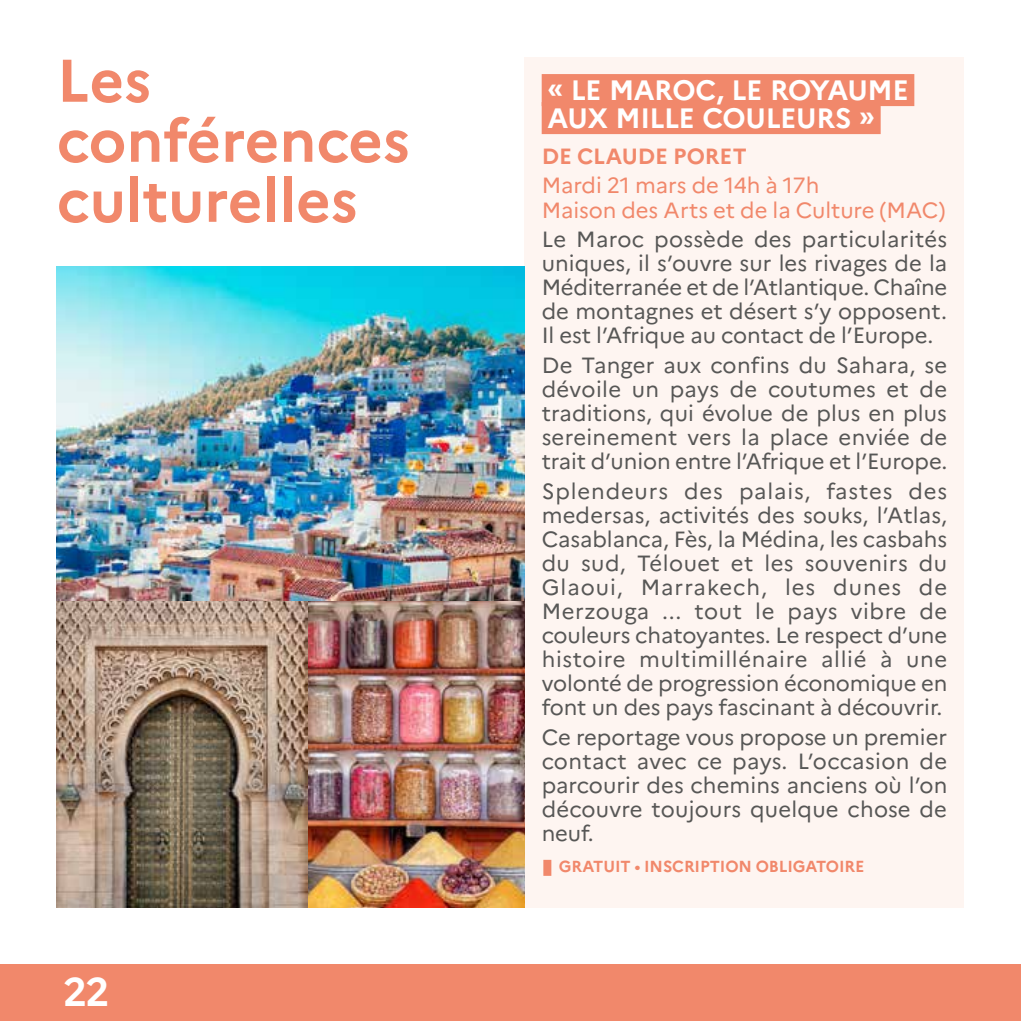
<style>
.page{position:relative;width:1021px;height:1021px;background:#fff}
.page>*{position:absolute;margin:0;border:0;box-sizing:border-box;transform-origin:0 0}
.t1{font:700 60px/60px "Marianne";color:#f1886b}
.t2{font:700 40px "Marianne";color:#fff}
.t3{font:700 28px/28px "Marianne";letter-spacing:-.02em;color:#fff}
.t4{font:22px/24px "Marianne";letter-spacing:-.005em;color:#575756;text-align:justify}
.t5{font:22px/24px "Marianne";letter-spacing:-.005em;color:#f1886b}
.t6{font:700 22px "Marianne";letter-spacing:-.005em;color:#f1886b}
.t7{font:700 16px "Marianne";letter-spacing:-.005em;color:#f1886b}
.s1{font-weight:500}
</style>
<div class="page">
<div style="left:524px;top:57px;width:440px;height:850px;background:#fef5f1"></div>
<div style="left:541px;top:74px;width:373px;height:32px;background:#f1886b"></div>
<div style="left:541px;top:102px;width:339px;height:32px;background:#f1886b"></div>
<div style="left:543px;top:859px;width:8px;height:16px;background:#f1886b"></div>
<img style="left:57px;top:266px;width:467px;height:641px">
<div style="left:0;top:964px;width:1020px;height:56px;background:#f1886b"></div>
<h1 class="t1" style="left:57px;top:50px;width:355px">Les conférences culturelles</h1>
<h2 class="t2" style="left:63px;top:966px;width:48px">22</h2>
<p class="t3" style="left:547px;top:76px;width:363px">« LE MAROC, LE ROYAUME<br>AUX MILLE COULEURS »</p>
<p class="t6" style="left:541px;top:142px;width:206px">DE CLAUDE PORET</p>
<p class="t5" style="left:541px;top:174px;width:405px">Mardi 21 mars de 14h à 17h<br>Maison des Arts et de la Culture (MAC)</p>
<p class="t4" style="left:541px;top:227px;width:407px">Le Maroc possède des particularités uniques, il s’ouvre sur les rivages de la Méditerranée et de l’Atlantique. Chaîne de montagnes et désert s’y opposent.<br>Il est l’Afrique au contact de l’Europe.</p>
<p class="t4" style="left:541px;top:353px;width:407px">De Tanger aux confins du Sahara, se dévoile un pays de coutumes et de traditions, qui évolue de plus en plus sereinement vers la place enviée de trait d’union entre l’Afrique et l’Europe.</p>
<p class="t4" style="left:541px;top:479px;width:407px">Splendeurs des palais, fastes des medersas, activités des souks, l’Atlas, Casablanca, Fès, la Médina, les casbahs du sud, Télouet et les souvenirs du Glaoui, Marrakech, les dunes de Merzouga ... tout le pays vibre de couleurs chatoyantes. Le respect d’une histoire multimillénaire allié à une volonté de progression économique en font un des pays fascinant à découvrir.</p>
<p class="t4" style="left:541px;top:724px;width:407px">Ce reportage vous propose un premier contact avec ce pays. L’occasion de parcourir des chemins anciens où l’on découvre toujours quelque chose de neuf.</p>
<p class="t7" style="left:558px;top:856px;width:307px">GRATUIT <span class="s1">•</span> INSCRIPTION OBLIGATOIRE</p>
</div>
